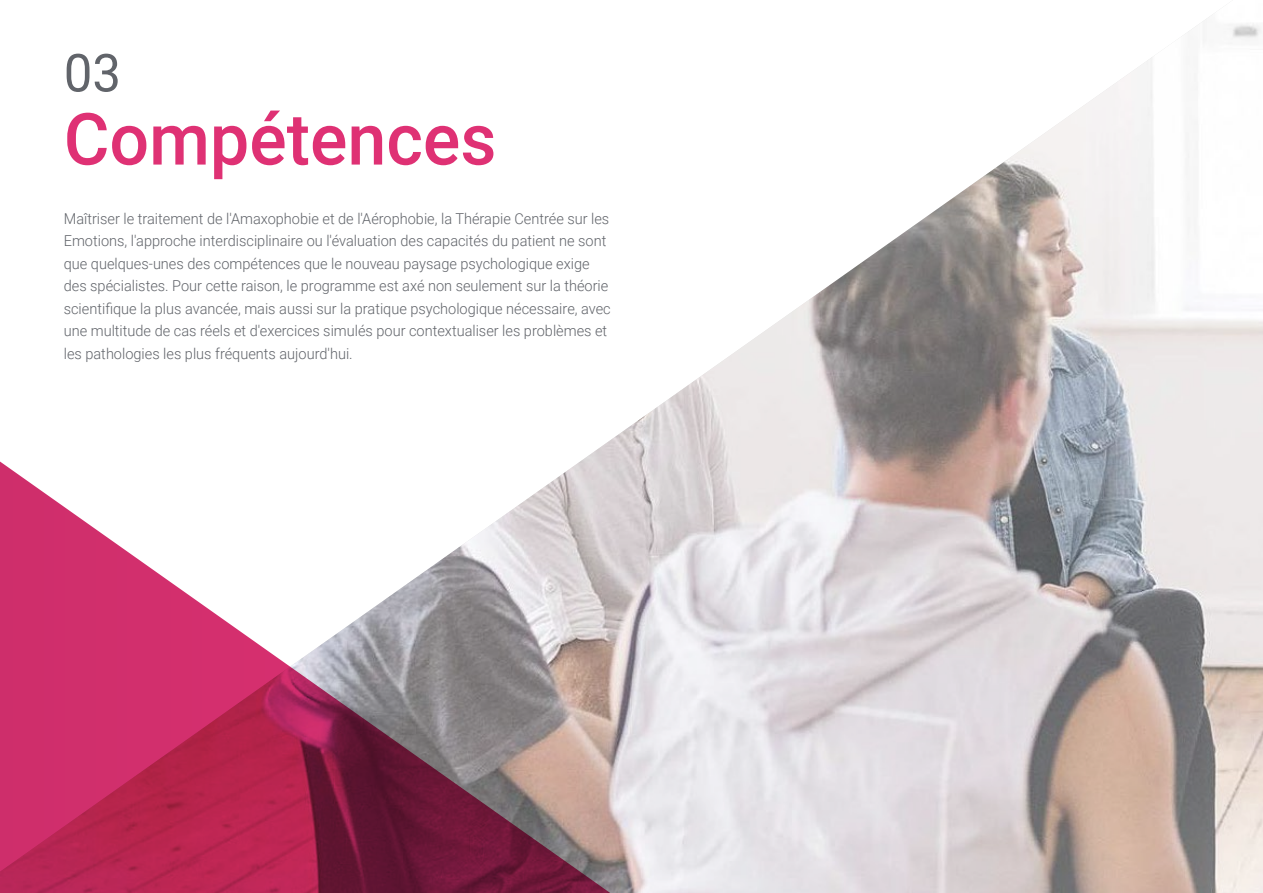
<style>
.page{position:relative;width:1263px;height:893px;background:#fff}
.page>*{position:absolute;margin:0;border:0;box-sizing:border-box;transform-origin:0 0}
.t1{font:500 72px "Roboto";color:#df3174}
.t2{font:52.5px "Roboto";color:#61646a}
.t3{font:300 15px/22.5px "Roboto";color:#61646a}
</style>
<div class="page">
<img style="left:602px;top:14px;width:661px;height:879px">
<svg style="left:0;top:446px;width:640px;height:447px"></svg>
<h2 class="t2" style="left:64px;top:36px;width:59px">03</h2>
<h1 class="t1" style="left:64px;top:89px;width:434px">Compétences</h1>
<p class="t3" style="left:64px;top:207px;width:548px">Maîtriser le traitement de l'Amaxophobie et de l'Aérophobie, la Thérapie Centrée sur les Emotions, l'approche interdisciplinaire ou l'évaluation des capacités du patient ne sont que quelques-unes des compétences que le nouveau paysage psychologique exige des spécialistes. Pour cette raison, le programme est axé non seulement sur la théorie scientifique la plus avancée, mais aussi sur la pratique psychologique nécessaire, avec une multitude de cas réels et d'exercices simulés pour contextualiser les problèmes et les pathologies les plus fréquents aujourd'hui.</p>
</div>
